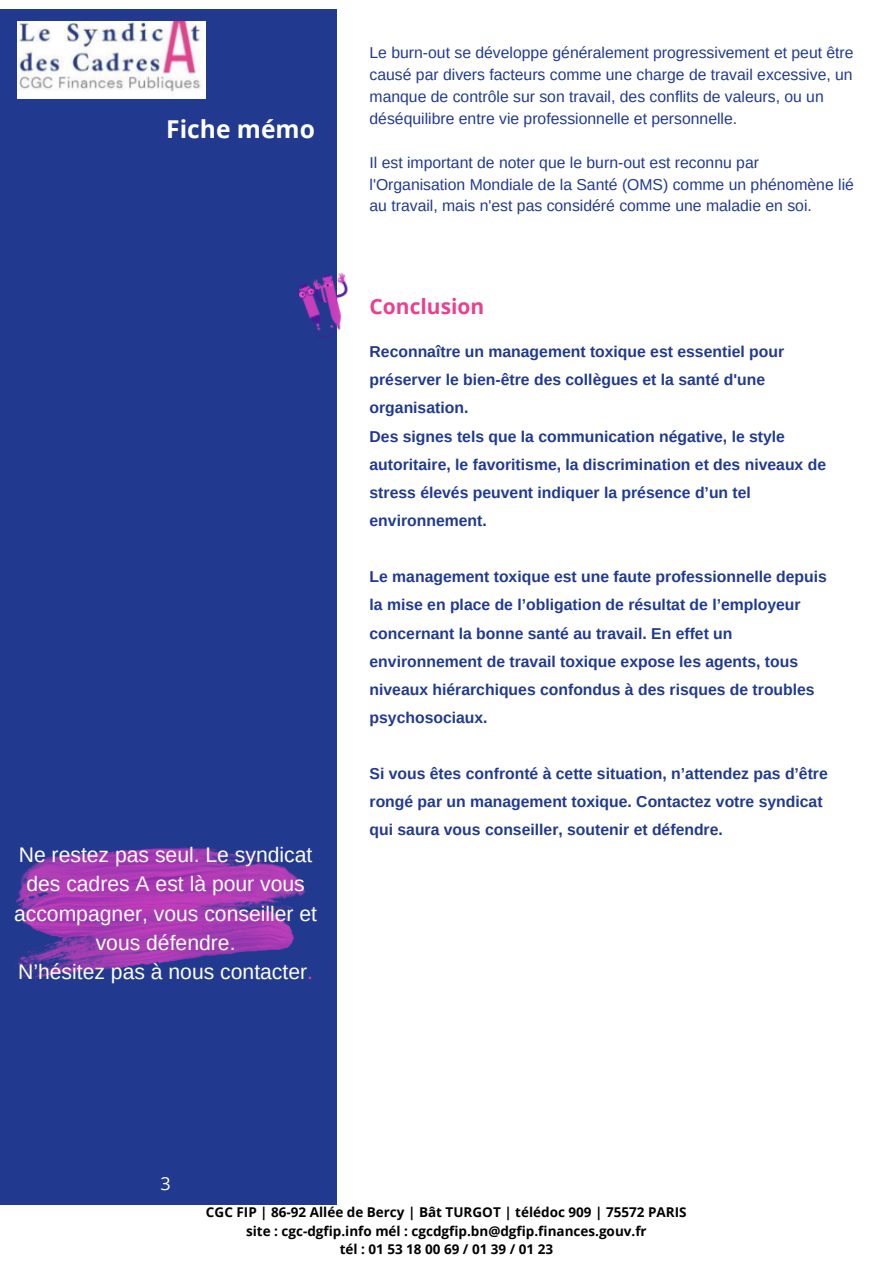
<style>
.page{position:relative;width:893px;height:1263px;background:#fff}
.page>*{position:absolute;margin:0;border:0;box-sizing:border-box;transform-origin:0 0}
.t1{font:700 24.6px "Open Sans";color:#fff}
.t2{font:21.15px/29.3px "Arimo";color:#fefefa;text-align:center}
.t3{font:700 21px "Open Sans";color:#e94190}
.t4{font:18px "Open Sans";color:#fff}
.t5{font:700 15.75px/28.1px "Arimo";color:#213a8f}
.t6{font:15.75px/21.9px "Arimo";color:#213a8f}
.t7{font:700 13.5px "Open Sans";color:#000}
.s1{color:#e94190}
</style>
<div class="page">
<div style="left:0;top:9px;width:337px;height:1195px;background:#213a8f"></div>
<img style="left:298px;top:272px;width:50px;height:66px">
<img style="left:16px;top:847px;width:289px;height:132px">
<img style="left:18px;top:21px;width:187px;height:77px">
<h6 class="t1" style="left:166px;top:112px;width:150px">Fiche mémo</h6>
<h5 class="t2" style="left:14px;top:840px;width:305px">Ne restez pas seul. Le syndicat des cadres A est là pour vous accompagner, vous conseiller et vous défendre.<br>N’hésitez pas à nous contacter<span class="s1">.</span></h5>
<p class="t6" style="left:369px;top:41px;width:485px">Le burn-out se développe généralement progressivement et peut être causé par divers facteurs comme une charge de travail excessive, un manque de contrôle sur son travail, des conflits de valeurs, ou un déséquilibre entre vie professionnelle et personnelle.</p>
<p class="t6" style="left:369px;top:151px;width:486px">Il est important de noter que le burn-out est reconnu par l'Organisation Mondiale de la Santé (OMS) comme un phénomène lié au travail, mais n'est pas considéré comme une maladie en soi.</p>
<p class="t3" style="left:369px;top:292px;width:116px">Conclusion</p>
<h2 class="t5" style="left:369px;top:338px;width:458px">Reconnaître un management toxique est essentiel pour préserver le bien-être des collègues et la santé d'une organisation.<br>Des signes tels que la communication négative, le style autoritaire, le favoritisme, la discrimination et des niveaux de stress élevés peuvent indiquer la présence d’un tel environnement.</h2>
<h1 class="t5" style="left:369px;top:563px;width:459px">Le management toxique est une faute professionnelle depuis la mise en place de l’obligation de résultat de l’employeur concernant la bonne santé au travail. En effet un environnement de travail toxique expose les agents, tous niveaux hiérarchiques confondus à des risques de troubles psychosociaux.</h1>
<h4 class="t5" style="left:369px;top:760px;width:460px">Si vous êtes confronté à cette situation, n’attendez pas d’être rongé par un management toxique. Contactez votre syndicat qui saura vous conseiller, soutenir et défendre.</h4>
<p class="t4" style="left:160px;top:1171px;width:12px">3</p>
<h6 class="t7" style="left:206px;top:1202px;width:482px">CGC FIP | 86-92 Allée de Bercy | Bât TURGOT | télédoc 909 | 75572 PARIS</h6>
<h3 class="t7" style="left:246px;top:1221px;width:402px">site : cgc-dgfip.info mél : cgcdgfip.bn@dgfip.finances.gouv.fr</h3>
<h5 class="t7" style="left:340px;top:1240px;width:215px">tél : 01 53 18 00 69 / 01 39 / 01 23</h5>
</div>
